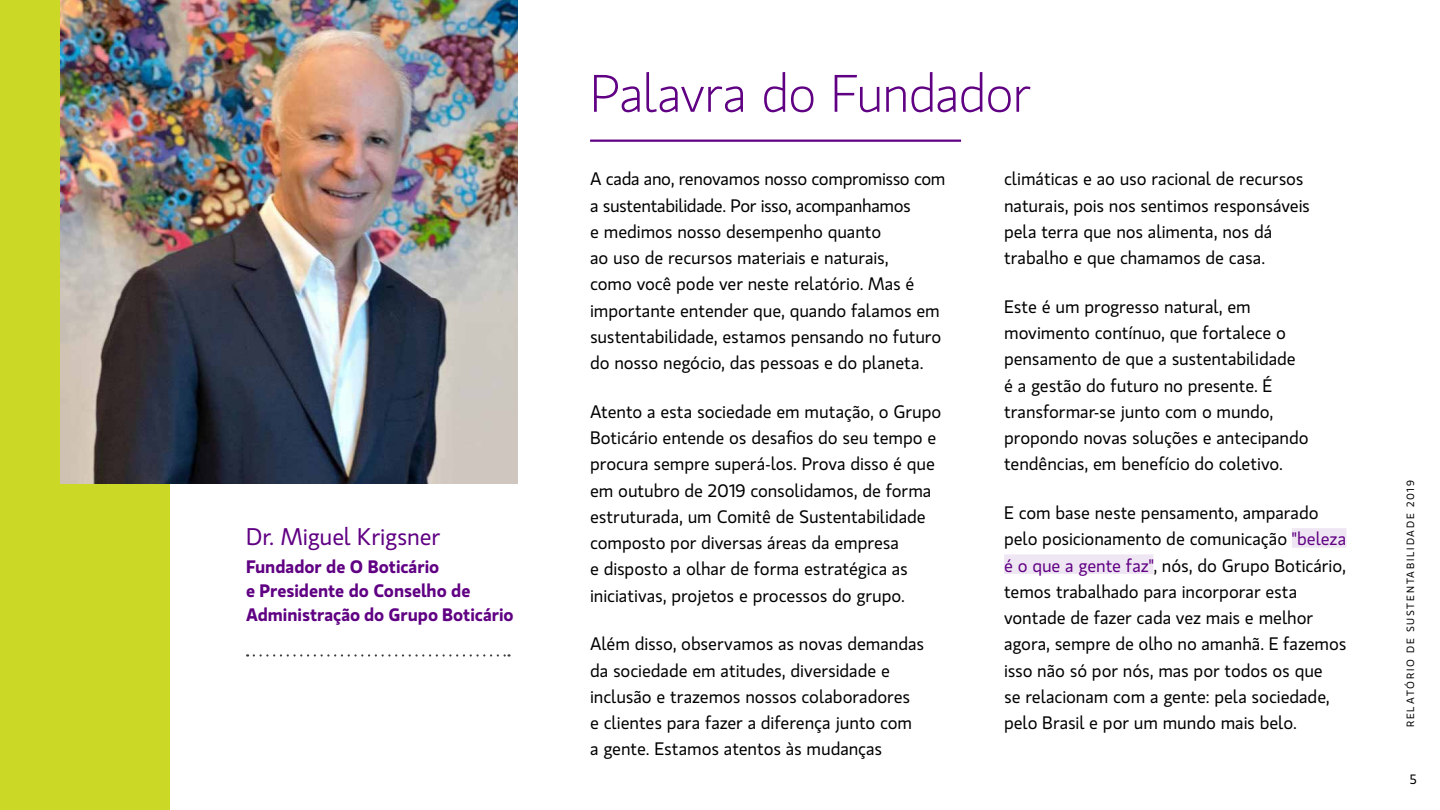
<style>
.page{position:relative;width:1440px;height:810px;background:#fff}
.page>*{position:absolute;margin:0;border:0;box-sizing:border-box;transform-origin:0 0}
.t1{font:300 52.5px "Gloriola Std";letter-spacing:-.02em;color:#600083}
.t2{font:24px "Gloriola Std";letter-spacing:-.01em;color:#600083}
.t3{font:18px/26.2px "Gloriola Std";letter-spacing:-.005em;color:#000}
.t4{font:600 18px/24px "Gloriola Std";color:#600083}
.t5{font:13.5px "Gloriola Std";color:#000}
.t6{font:10.5px "Gloriola Std";letter-spacing:.165em;color:#000}
.s1{color:#600083}
</style>
<div class="page">
<div style="left:0;top:0;width:170px;height:810px;background:#ccd826"></div>
<img style="left:60px;top:0;width:458px;height:483px">
<hr style="left:590px;top:140px;width:371px;height:2px;background:#600083">
<svg style="left:254px;top:654px;width:256px;height:3px"></svg>
<div style="left:1292px;top:528px;width:55px;height:20px;background:#efe6f3"></div>
<div style="left:1004px;top:554px;width:149px;height:20px;background:#efe6f3"></div>
<h2 class="t2" style="left:246px;top:520px;width:196px">Dr. Miguel Krigsner</h2>
<p class="t4" style="left:246px;top:554px;width:269px">Fundador de O Boticário<br>e Presidente do Conselho de<br>Administração do Grupo Boticário</p>
<h1 class="t1" style="left:590px;top:59px;width:442px">Palavra do Fundador</h1>
<p class="t3" style="left:590px;top:166px;width:357px">A cada ano, renovamos nosso compromisso com a sustentabilidade. Por isso, acompanhamos<br>e medimos nosso desempenho quanto<br>ao uso de recursos materiais e naturais,<br>como você pode ver neste relatório. Mas é importante entender que, quando falamos em sustentabilidade, estamos pensando no futuro do nosso negócio, das pessoas e do planeta.</p>
<p class="t3" style="left:590px;top:398px;width:353px">Atento a esta sociedade em mutação, o Grupo Boticário entende os desafios do seu tempo e procura sempre superá-los. Prova disso é que em outubro de 2019 consolidamos, de forma estruturada, um Comitê de Sustentabilidade composto por diversas áreas da empresa<br>e disposto a olhar de forma estratégica as iniciativas, projetos e processos do grupo.</p>
<p class="t3" style="left:590px;top:631px;width:336px">Além disso, observamos as novas demandas da sociedade em atitudes, diversidade e inclusão e trazemos nossos colaboradores<br>e clientes para fazer a diferença junto com a gente. Estamos atentos às mudanças</p>
<p class="t3" style="left:1004px;top:166px;width:307px">climáticas e ao uso racional de recursos naturais, pois nos sentimos responsáveis pela terra que nos alimenta, nos dá trabalho e que chamamos de casa.</p>
<p class="t3" style="left:1004px;top:293px;width:306px">Este é um progresso natural, em movimento contínuo, que fortalece o pensamento de que a sustentabilidade é a gestão do futuro no presente. É transformar-se junto com o mundo, propondo novas soluções e antecipando tendências, em benefício do coletivo.</p>
<p class="t3" style="left:1004px;top:499px;width:344px">E com base neste pensamento, amparado pelo posicionamento de comunicação <span class="s1">"beleza é o que a gente faz"</span>, nós, do Grupo Boticário, temos trabalhado para incorporar esta vontade de fazer cada vez mais e melhor agora, sempre de olho no amanhã. E fazemos isso não só por nós, mas por todos os que<br>se relacionam com a gente: pela sociedade, pelo Brasil e por um mundo mais belo.</p>
<p class="t6" style="left:1403px;top:727px;width:249px;rotate:-90deg">RELATÓRIO DE SUSTENTABILIDADE 2019</p>
<p class="t5" style="left:1410px;top:770px;width:8px">5</p>
</div>
